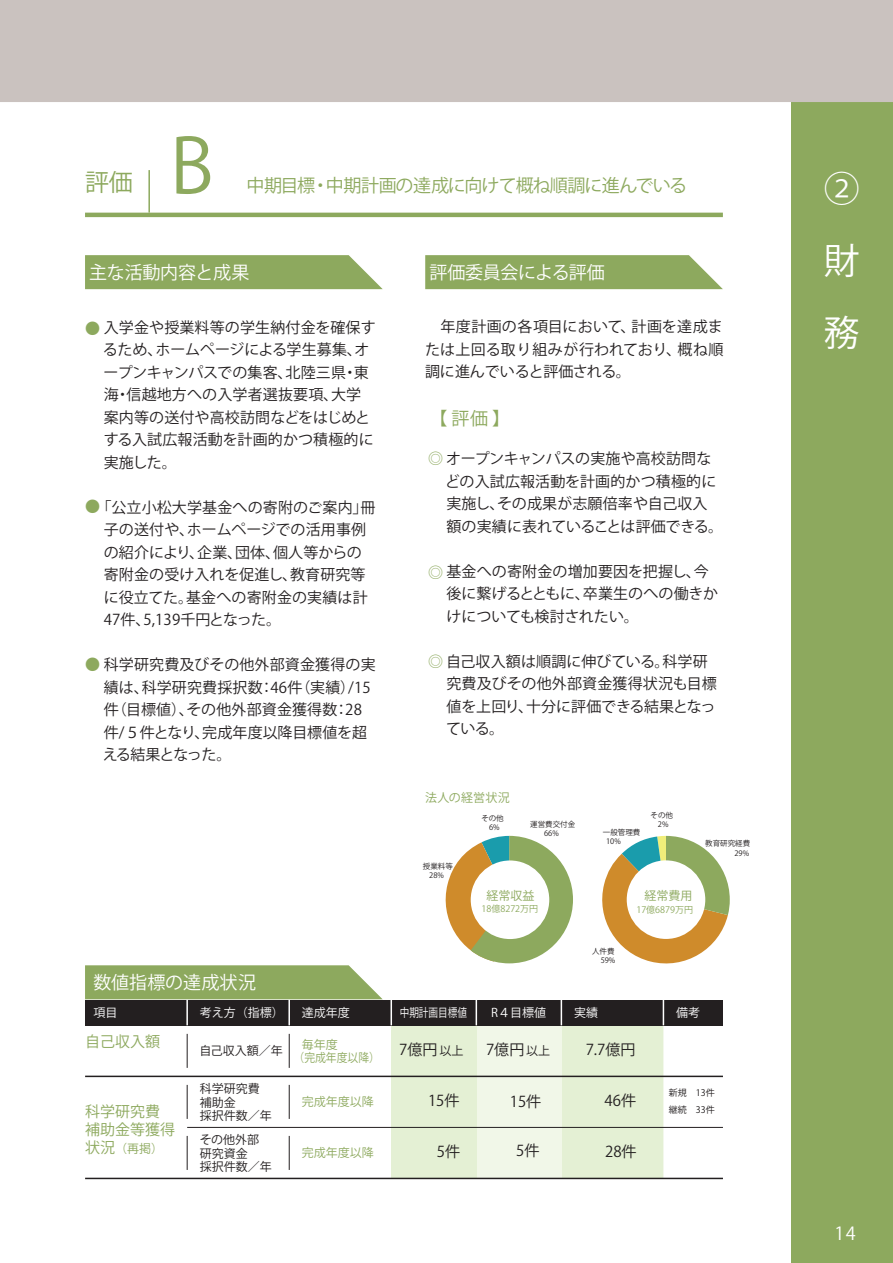
<style>
.page{position:relative;width:893px;height:1263px;background:#fff}
.page>*{position:absolute;margin:0;border:0;box-sizing:border-box;transform-origin:0 0}
.t1{font:75px "Ryumin Pro Bold 90 ms RKSJ H";color:#8da95e}
.t2{font:36px/72px "Gothic MB101 Pro Light 90 ms RKSJ H";color:#fff;text-align:justify}
.t3{font:24px "Gothic MB101 Pro Regular 90 ms RKSJ H";color:#8da95e}
.t4{font:18px "Ryumin Pro Medium 90 ms RKSJ H";letter-spacing:-.05em;color:#8da95e}
.t5{font:18px "Gothic MB101 Pro Regular 90 ms RKSJ H";letter-spacing:-.01em;color:#fff}
.t6{font:18px "DIN Condensed Bold 90 ms RKSJ H";color:#fff}
.t7{font:15px/22.5px "Koz Go Pr 6 N";letter-spacing:.01em;color:#231f20}
.t8{font:15px/22.5px "Gothic MB101 Pro Regular 90 ms RKSJ H";color:#231f20;text-align:justify}
.t9{font:15px "Gothic MB101 Pro Light 90 ms RKSJ H";color:#231f20}
.t10{font:15px "Koz Go Pr 6 N";letter-spacing:-.01em;color:#231f20}
.t11{font:15px "Gothic MB101 Pro Regular 90 ms RKSJ H";color:#8da95e}
.t12{font:12px/13.5px "Gothic MB101 Pro Regular 90 ms RKSJ H";color:#8da95e}
.t13{font:12px/13.5px "Gothic MB101 Pro Light 90 ms RKSJ H";color:#231f20}
.t14{font:12px "Gothic MB101 Pro Regular 90 ms RKSJ H";color:#fff}
.t15{font:12px "Gothic MB101 Pro Regular 90 ms RKSJ H";color:#fff;scale:.8 1}
.t16{font:12px "Gothic MB101 Pro Medium 90 ms RKSJ H";letter-spacing:.015em;color:#8da95e}
.t17{font:9px "Gothic MB101 Pro Regular 90 ms RKSJ H";color:#8da95e}
.t18{font:9px/16.5px "Gothic MB101 Pro Light 90 ms RKSJ H";color:#231f20}
.t19{font:7.5px/9px "Gothic MB101 Pro Light 90 ms RKSJ H";color:#231f20;text-align:center}
.s1{font-family:"Gothic MB101 Pro Regular 90 ms RKSJ H";color:#8da95e}
.s2{font-size:12px}
.s3{font-size:15px}
</style>
<div class="page">
<div style="left:791px;top:102px;width:102px;height:1161px;background:#8da95e"></div>
<div style="left:0;top:0;width:893px;height:102px;background:#cac2bf"></div>
<hr style="left:85px;top:213px;width:638px;height:4px;background:#8da95e">
<hr style="left:148px;top:170px;width:2px;height:43px;background:#8da95e">
<svg style="left:85px;top:255px;width:298px;height:34px;background:#93ae67"></svg>
<svg style="left:425px;top:255px;width:298px;height:34px;background:#94ae67"></svg>
<svg style="left:85px;top:965px;width:298px;height:34px;background:#94ae68"></svg>
<div style="left:561px;top:1025px;width:102px;height:153px;background:#e4f0d4"></div>
<div style="left:476px;top:1025px;width:85px;height:153px;background:#f1f7e8"></div>
<div style="left:391px;top:1025px;width:85px;height:153px;background:#e4f0d4"></div>
<div style="left:85px;top:1000px;width:638px;height:25px;background:#231f20"></div>
<svg style="left:561px;top:1000px;width:1px;height:25px"></svg>
<svg style="left:663px;top:1000px;width:1px;height:25px"></svg>
<svg style="left:476px;top:1000px;width:1px;height:25px"></svg>
<svg style="left:391px;top:1000px;width:1px;height:25px"></svg>
<hr style="left:288px;top:1000px;width:2px;height:25px;background:#fff">
<hr style="left:186px;top:1000px;width:2px;height:25px;background:#fff">
<hr style="left:85px;top:1075px;width:638px;height:2px;background:#231f20">
<hr style="left:289px;top:1034px;width:1px;height:34px;background:#231f20">
<hr style="left:187px;top:1034px;width:1px;height:34px;background:#231f20">
<hr style="left:187px;top:1127px;width:536px;height:1px;background:#231f20">
<hr style="left:289px;top:1085px;width:1px;height:34px;background:#231f20">
<hr style="left:187px;top:1085px;width:1px;height:34px;background:#231f20">
<hr style="left:85px;top:1178px;width:638px;height:1px;background:#231f20">
<hr style="left:289px;top:1136px;width:1px;height:34px;background:#231f20">
<hr style="left:187px;top:1136px;width:1px;height:34px;background:#231f20">
<svg style="left:602px;top:836px;width:128px;height:128px"></svg>
<div style="left:627px;top:860px;width:78px;height:79px;background:#fff;border-radius:50%"></div>
<svg style="left:445px;top:836px;width:128px;height:127px"></svg>
<div style="left:471px;top:860px;width:78px;height:79px;background:#fff;border-radius:50%"></div>
<h3 class="t3" style="left:85px;top:169px;width:49px">評価</h3>
<h1 class="t1" style="left:170px;top:124px;width:45px">B</h1>
<p class="t4" style="left:247px;top:176px;width:442px">中期目標・中期計画の達成に向けて概ね順調に進んでいる</p>
<p class="t5" style="left:89px;top:262px;width:162px">主な活動内容と成果</p>
<p class="t5" style="left:429px;top:262px;width:177px">評価委員会による評価</p>
<p class="t7" style="left:85px;top:316px;width:292px"><span class="s1">●</span> 入学金や授業料等の学生納付金を確保す</p>
<p class="t8" style="left:425px;top:316px;width:300px;text-indent:15px">年度計画の各項目において、計画を達成または上回る取り組みが行われており、概ね順調に進んでいると評価される。</p>
<p class="t4" style="left:429px;top:408px;width:82px">【 評価 】</p>
<p class="t10" style="left:428px;top:450px;width:285px"><span class="s1">◎</span> オープンキャンパスの実施や高校訪問な</p>
<p class="t7" style="left:103px;top:339px;width:272px">るため、ホームページによる学生募集、オープンキャンパスでの集客、北陸三県・東海・信越地方への入学者選抜要項、大学案内等の送付や高校訪問などをはじめとする入試広報活動を計画的かつ積極的に実施した。</p>
<p class="t7" style="left:104px;top:496px;width:273px;text-indent:-7px">「公立小松大学基金への寄附のご案内」冊子の送付や、ホームページでの活用事例の紹介により、企業、団体、個人等からの寄附金の受け入れを促進し、教育研究等に役立てた。基金への寄附金の実績は計<br>47件、5,139千円となった。</p>
<p class="t7" style="left:445px;top:470px;width:279px">どの入試広報活動を計画的かつ積極的に実施し、その成果が志願倍率や自己収入額の実績に表れていることは評価できる。</p>
<p class="t11" style="left:85px;top:498px;width:16px">●</p>
<p class="t7" style="left:428px;top:560px;width:282px"><span class="s1">◎</span> 基金への寄附金の増加要因を把握し、今</p>
<p class="t7" style="left:446px;top:583px;width:273px">後に繋げるとともに、卒業生のへの働きかけについても検討されたい。</p>
<p class="t7" style="left:85px;top:654px;width:292px"><span class="s1">●</span> 科学研究費及びその他外部資金獲得の実</p>
<p class="t7" style="left:103px;top:676px;width:269px">績は、科学研究費採択数：46件（実績）/15件（目標値）、その他外部資金獲得数：28件/５件となり、完成年度以降目標値を超える結果となった。</p>
<p class="t7" style="left:428px;top:650px;width:281px"><span class="s1">◎</span> 自己収入額は順調に伸びている。科学研</p>
<p class="t7" style="left:446px;top:673px;width:272px;text-align:justify">究費及びその他外部資金獲得状況も目標値を上回り、十分に評価できる結果となっている。</p>
<p class="t16" style="left:425px;top:790px;width:86px">法人の経営状況</p>
<p class="t19" style="left:423px;top:862px;width:31px">授業料等<br>28%</p>
<p class="t19" style="left:481px;top:813px;width:24px;line-height:9.8px">その他<br>6%</p>
<p class="t19" style="left:530px;top:820px;width:46px">運営費交付金<br>66%</p>
<p class="t19" style="left:606px;top:827px;width:36px;line-height:9.8px;text-align:left;text-indent:-3px">一般管理費<br>10%</p>
<p class="t19" style="left:651px;top:811px;width:24px">その他<br>2%</p>
<p class="t12" style="left:486px;top:889px;width:49px">経常収益</p>
<p class="t12" style="left:644px;top:889px;width:49px">経常費用</p>
<p class="t17" style="left:481px;top:904px;width:58px">18億8272万円</p>
<p class="t17" style="left:636px;top:904px;width:58px">17億6879万円</p>
<p class="t19" style="left:705px;top:838px;width:46px;line-height:10.1px;text-align:right">教育研究経費<br>29%</p>
<p class="t19" style="left:592px;top:946px;width:25px;text-align:right">人件費<br>59%</p>
<p class="t5" style="left:93px;top:972px;width:164px">数値指標の達成状況</p>
<p class="t14" style="left:94px;top:1006px;width:25px">項目</p>
<p class="t14" style="left:200px;top:1006px;width:85px">考え方（指標）</p>
<p class="t14" style="left:302px;top:1006px;width:50px">達成年度</p>
<p class="t15" style="left:400px;top:1006px;width:85px">中期計画目標値</p>
<p class="t14" style="left:491px;top:1006px;width:56px">R４目標値</p>
<p class="t14" style="left:574px;top:1006px;width:25px">実績</p>
<p class="t13" style="left:199px;top:1044px;width:85px">自己収入額／年</p>
<p class="t11" style="left:85px;top:1033px;width:76px">自己収入額</p>
<p class="t12" style="left:294px;top:1038px;width:88px;text-indent:8px">毎年度<br>（完成年度以降）</p>
<p class="t9" style="left:399px;top:1041px;width:66px">7億円<span class="s2">以上</span></p>
<p class="t9" style="left:586px;top:1041px;width:51px">7.7億円</p>
<p class="t13" style="left:200px;top:1082px;width:61px">科学研究費補助金</p>
<p class="t11" style="left:85px;top:1103px;width:76px">科学研究費</p>
<p class="t13" style="left:200px;top:1109px;width:73px">採択件数／年</p>
<p class="t11" style="left:85px;top:1121px;width:91px">補助金等獲得</p>
<p class="t12" style="left:85px;top:1142px;width:79px"><span class="s3">状況</span>（再掲）</p>
<p class="t9" style="left:486px;top:1041px;width:65px">7億円<span class="s2">以上</span></p>
<p class="t9" style="left:510px;top:1093px;width:33px">15件</p>
<p class="t9" style="left:516px;top:1142px;width:25px">5件</p>
<p class="t12" style="left:302px;top:1095px;width:73px">完成年度以降</p>
<p class="t9" style="left:428px;top:1092px;width:33px">15件</p>
<p class="t9" style="left:605px;top:1092px;width:33px">46件</p>
<p class="t13" style="left:200px;top:1133px;width:74px">その他外部研究資金<br>採択件数／年</p>
<p class="t12" style="left:302px;top:1146px;width:73px">完成年度以降</p>
<p class="t9" style="left:437px;top:1143px;width:25px">5件</p>
<p class="t9" style="left:605px;top:1143px;width:33px">28件</p>
<p class="t14" style="left:676px;top:1006px;width:25px">備考</p>
<p class="t18" style="left:669px;top:1085px;width:47px">新規　13件継続　33件</p>
<h2 class="t2" style="left:824px;top:153px;width:37px">②財務</h2>
<p class="t6" style="left:834px;top:1223px;width:23px">14</p>
</div>
